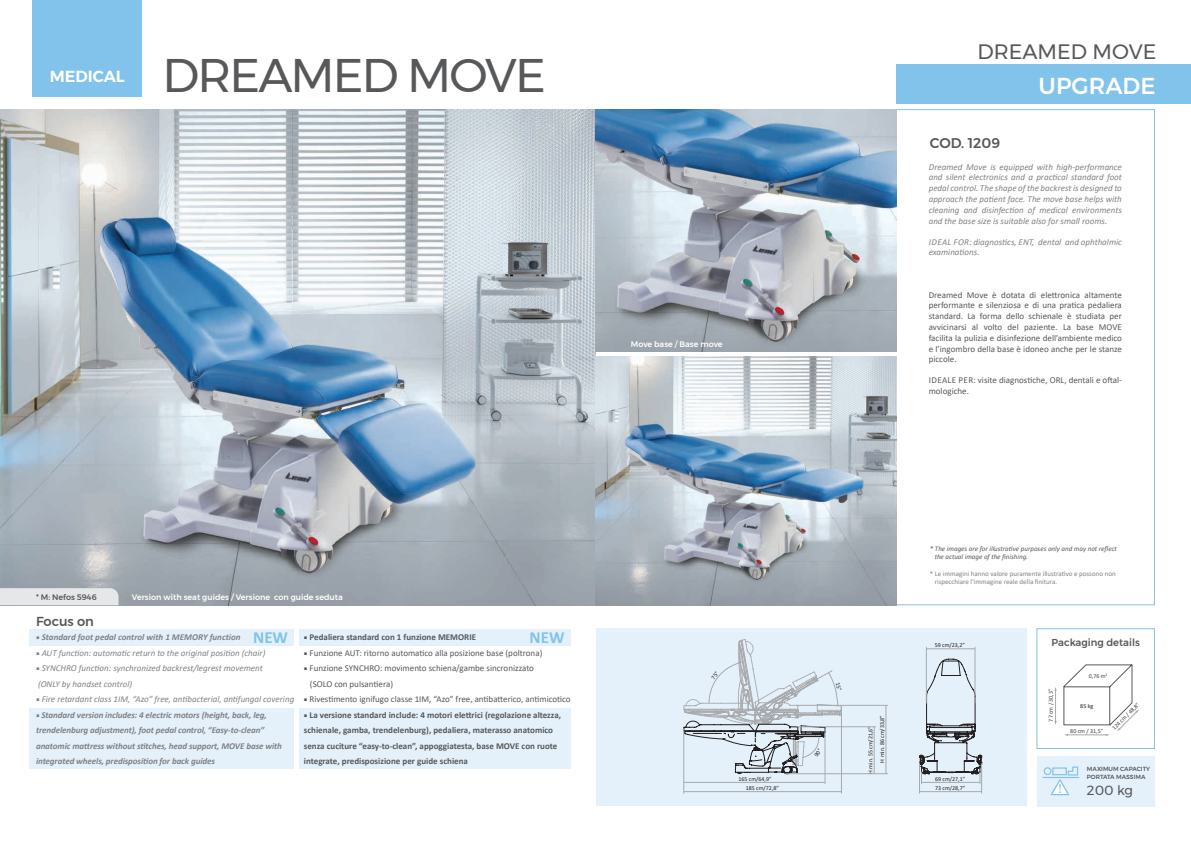
<style>
.page{position:relative;width:1191px;height:842px;background:#fff}
.page>*{position:absolute;margin:0;border:0;box-sizing:border-box;transform-origin:0 0}
.t1{font:47px "Montserrat";letter-spacing:-.04em;color:#57585a}
.t2{font:500 23px "Montserrat";color:#fff}
.t3{font:20.8px "Montserrat";color:#57585a}
.t4{font:700 17px "Calibri";color:#81c3eb}
.t5{font:600 16px "Montserrat";color:#fff}
.t6{font:500 14px "Montserrat";color:#57585a}
.t7{font:13.3px "Montserrat";color:#57585a}
.t8{font:500 13px "Montserrat";color:#57585a}
.t9{font:500 10px "Montserrat";color:#57585a}
.t10{font:9px/10.8px "Calibri";color:#57585a;text-align:justify}
.t11{font:italic 9px/10.8px "Calibri";color:#808285;text-align:justify}
.t12{font:700 9px/15.5px "Calibri";color:#57585a}
.t13{font:italic 700 9px/15.5px "Calibri";letter-spacing:-.01em;color:#808285}
.t14{font:500 8px "Montserrat";color:#fff}
.t15{font:500 8px "Montserrat";color:#57585a}
.t16{font:7px "Calibri";color:#808285}
.t17{font:italic 7px "Calibri";color:#57585a}
.QuoteDimensioni{font:6px "Calibri";color:#231f20}
.t18{font:6px "Calibri";color:#414142}
.t19{font:500 5.9px "Montserrat";color:#57585a}
.s1{font-family:"Minion Pro";font-weight:400;font-style:normal}
.s2{font-family:"Minion Pro";font-style:normal}
.s3{font-family:"Minion Pro";font-weight:400}
.s4{font-family:"Minion Pro"}
</style>
<div class="page">
<img style="left:0;top:109px;width:595px;height:496px">
<div style="left:32px;top:0;width:110px;height:96px;background:#81c3eb"></div>
<div style="left:0;top:588px;width:118px;height:17px;background:#e6e7e9"></div>
<img style="left:595px;top:356px;width:301px;height:249px">
<img style="left:595px;top:109px;width:301px;height:243px">
<div style="left:1037px;top:756px;width:117px;height:50px;background:#e4f1fa"></div>
<div style="left:595px;top:628px;width:431px;height:178px;background:#e4f1fa"></div>
<div style="left:1036px;top:628px;width:119px;height:121px;border:1px solid #81c3eb"></div>
<hr style="left:1042px;top:777px;width:37px;height:1px;background:#81c3eb">
<div style="left:1043px;top:767px;width:8px;height:8px;border:1px solid #81c3eb;border-radius:50%"></div>
<svg style="left:1050px;top:766px;width:28px;height:29px"></svg>
<hr style="left:1055px;top:690px;width:1px;height:32px;background:#a8a9ad">
<svg style="left:1063px;top:664px;width:76px;height:72px"></svg>
<div style="left:896px;top:64px;width:295px;height:40px;background:#81c3eb"></div>
<div style="left:299px;top:709px;width:271px;height:60px;background:#e4f1fa"></div>
<div style="left:299px;top:629px;width:271px;height:17px;background:#e4f1fa"></div>
<div style="left:30px;top:709px;width:264px;height:60px;background:#e4f1fa"></div>
<div style="left:30px;top:629px;width:264px;height:17px;background:#e4f1fa"></div>
<hr style="left:796px;top:705px;width:91px;height:1px;background:#a8a9ad">
<hr style="left:796px;top:727px;width:79px;height:1px;background:#a8a9ad">
<hr style="left:785px;top:773px;width:102px;height:1px;background:#a8a9ad">
<hr style="left:885px;top:706px;width:1px;height:67px;background:#a8a9ad">
<hr style="left:874px;top:727px;width:1px;height:46px;background:#a8a9ad">
<hr style="left:926px;top:647px;width:1px;height:56px;background:#a8a9ad">
<hr style="left:974px;top:647px;width:1px;height:56px;background:#a8a9ad">
<svg style="left:919px;top:659px;width:63px;height:134px"></svg>
<hr style="left:825px;top:729px;width:1px;height:54px;background:#a8a9ad">
<hr style="left:841px;top:707px;width:1px;height:86px;background:#a8a9ad">
<hr style="left:683px;top:729px;width:1px;height:64px;background:#a8a9ad">
<hr style="left:684px;top:791px;width:157px;height:1px;background:#a8a9ad">
<hr style="left:684px;top:782px;width:140px;height:1px;background:#a8a9ad">
<hr style="left:927px;top:649px;width:47px;height:1px;background:#a8a9ad">
<svg style="left:683px;top:639px;width:159px;height:136px"></svg>
<p class="t5" style="left:50px;top:64px;width:77px">MEDICAL</p>
<p class="t1" style="left:162px;top:39px;width:385px">DREAMED MOVE</p>
<p class="t14" style="left:631px;top:338px;width:93px">Move base / Base move</p>
<p class="t15" style="left:36px;top:591px;width:62px">* M: Nefos 5946</p>
<p class="t14" style="left:132px;top:591px;width:213px">Version with seat guides / Versione con guide seduta</p>
<p class="t8" style="left:36px;top:611px;width:59px">Focus on</p>
<p class="t4" style="left:253px;top:625px;width:36px">NEW</p>
<p class="t13" style="left:36px;top:629px;width:206px"><span class="s1">■</span> Standard foot pedal control with 1 MEMORY function</p>
<p class="t11" style="left:36px;top:647px;width:231px"><span class="s2">■</span> AUT function: automatic return to the original position (chair)</p>
<p class="t11" style="left:36px;top:662px;width:228px"><span class="s2">■</span> SYNCHRO function: synchronized backrest/legrest movement</p>
<p class="t11" style="left:38px;top:678px;width:96px">(ONLY by handset control)</p>
<p class="t11" style="left:36px;top:693px;width:260px"><span class="s2">■</span> Fire retardant class 1IM, “Azo” free, antibacterial, antifungal covering</p>
<p class="t13" style="left:36px;top:707px;width:247px"><span class="s1">■</span> Standard version includes: 4 electric motors (height, back, leg, trendelenburg adjustment), foot pedal control, “Easy-to-clean” anatomic mattress without stitches, head support, MOVE base with integrated wheels, predisposition for back guides</p>
<p class="t4" style="left:529px;top:625px;width:36px">NEW</p>
<p class="t12" style="left:304px;top:629px;width:174px"><span class="s3">■</span> Pedaliera standard con 1 funzione MEMORIE</p>
<p class="t10" style="left:304px;top:647px;width:240px"><span class="s4">■</span> Funzione AUT: ritorno automatico alla posizione base (poltrona)</p>
<p class="t10" style="left:304px;top:663px;width:232px"><span class="s4">■</span> Funzione SYNCHRO: movimento schiena/gambe sincronizzato</p>
<p class="t10" style="left:310px;top:678px;width:85px">(SOLO con pulsantiera)</p>
<p class="t10" style="left:304px;top:694px;width:268px"><span class="s4">■</span> Rivestimento ignifugo classe 1IM, “Azo” free, antibatterico, antimicotico</p>
<p class="t12" style="left:304px;top:707px;width:259px"><span class="s3">■</span> La versione standard include: 4 motori elettrici (regolazione altezza, schienale, gamba, trendelenburg), pedaliera, materasso anatomico senza cuciture “easy-to-clean”, appoggiatesta, base MOVE con ruote integrate, predisposizione per guide schiena</p>
<p class="QuoteDimensioni" style="left:738px;top:775px;width:35px">165 cm/64,9”</p>
<p class="QuoteDimensioni" style="left:746px;top:784px;width:35px">185 cm/72,8”</p>
<p class="t3" style="left:977px;top:35px;width:180px">DREAMED MOVE</p>
<p class="t6" style="left:930px;top:132px;width:72px">COD. 1209</p>
<p class="t2" style="left:1038px;top:68px;width:118px">UPGRADE</p>
<p class="t11" style="left:928px;top:161px;width:195px">Dreamed Move is equipped with high-performance and silent electronics and a practical standard foot pedal control. The shape of the backrest is designed to approach the patient face. The move base helps with cleaning and disinfection of medical environments and the base size is suitable also for small rooms.</p>
<p class="t11" style="left:928px;top:236px;width:195px">IDEAL FOR: diagnostics, ENT, dental and ophthalmic examinations.</p>
<p class="t10" style="left:928px;top:289px;width:195px">Dreamed Move è dotata di elettronica altamente performante e silenziosa e di una pratica pedaliera standard. La forma dello schienale è studiata per avvicinarsi al volto del paziente. La base MOVE facilita la pulizia e disinfezione dell’ambiente medico e l’ingombro della base è idoneo anche per le stanze piccole.</p>
<p class="t10" style="left:928px;top:375px;width:195px">IDEALE PER: visite diagnostiche, ORL, dentali e oftal&shy;mologiche.</p>
<p class="QuoteDimensioni" style="left:866px;top:773px;width:49px;rotate:-90deg">H min. 55 cm/21,6”</p>
<p class="QuoteDimensioni" style="left:878px;top:762px;width:49px;rotate:-90deg">H min. 86 cm/33,8”</p>
<p class="t17" style="left:930px;top:544px;width:188px">* The images are for illustrative purposes only and may not reflect</p>
<p class="t17" style="left:934px;top:552px;width:95px">the actual image of the finishing.</p>
<p class="t16" style="left:930px;top:569px;width:187px">* Le immagini hanno valore puramente illustrativo e possono non</p>
<p class="t16" style="left:934px;top:577px;width:124px">rispecchiare l’immagine reale della finitura.</p>
<p class="QuoteDimensioni" style="left:934px;top:641px;width:32px">59 cm/23,2”</p>
<p class="QuoteDimensioni" style="left:935px;top:775px;width:32px">69 cm/27,1”</p>
<p class="QuoteDimensioni" style="left:935px;top:784px;width:32px">73 cm/28,7”</p>
<p class="t9" style="left:1051px;top:634px;width:90px">Packaging details</p>
<p class="t18" style="left:1046px;top:721px;width:34px;rotate:-90deg">77 cm / 30,3”</p>
<p class="t18" style="left:1088px;top:672px;width:20px">0,76 m<sup>3</sup></p>
<p class="QuoteDimensioni" style="left:1080px;top:702px;width:14px">85 kg</p>
<p class="t18" style="left:1070px;top:727px;width:34px">80 cm / 31,5”</p>
<p class="t18" style="left:1110px;top:726px;width:37px;rotate:-45deg">124 cm / 48,8”</p>
<p class="t19" style="left:1087px;top:765px;width:65px">MAXIMUM CAPACITY</p>
<p class="t19" style="left:1087px;top:772px;width:60px">PORTATA MASSIMA</p>
<p class="t7" style="left:1087px;top:780px;width:48px">200 kg</p>
</div>
